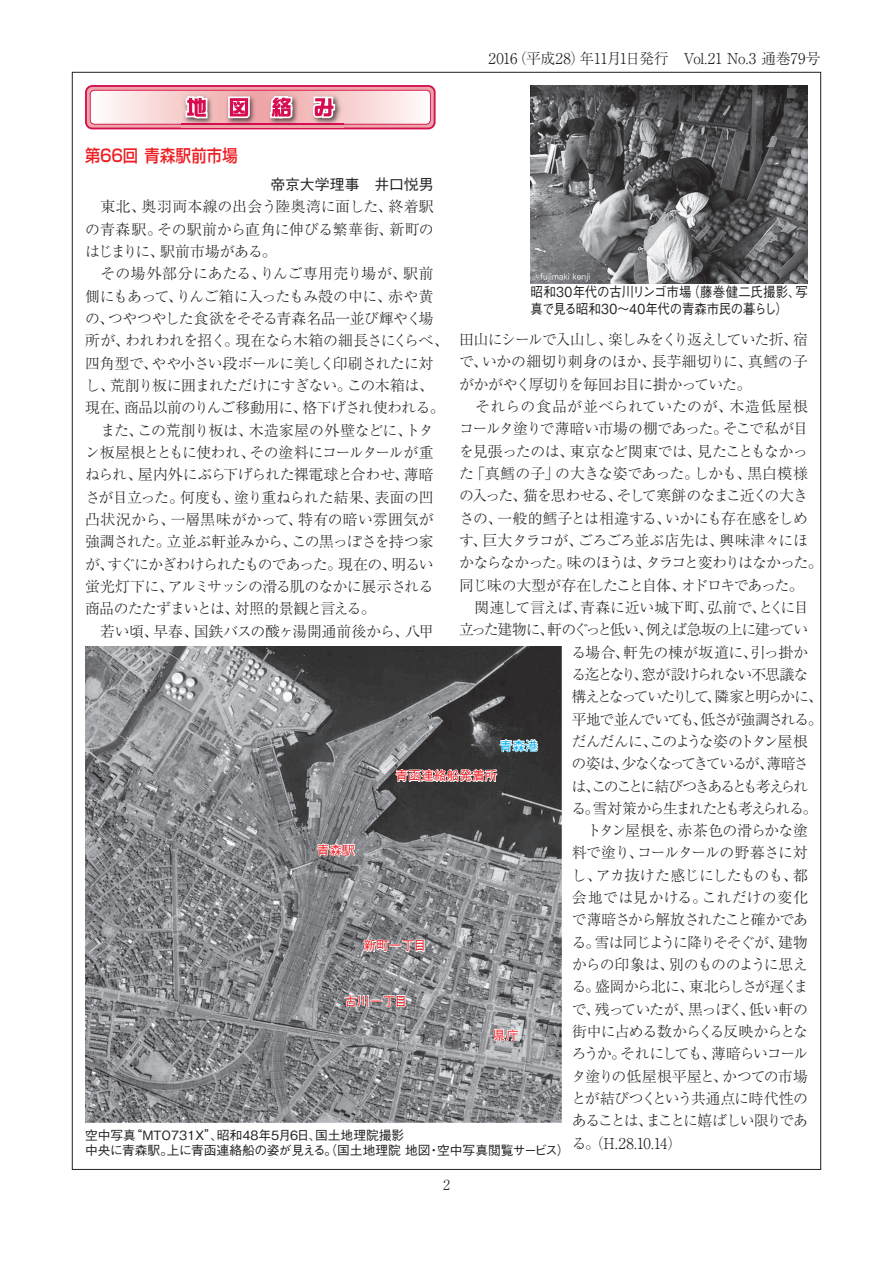
<style>
.page{position:relative;width:893px;height:1263px;background:#fff}
.page>*{position:absolute;margin:0;border:0;box-sizing:border-box;transform-origin:0 0}
.t1{font:500 16.95px "Shin Go Pro";letter-spacing:.015em;color:#ee1d23;scale:.9 1}
.t2{font:300 14.85px/22.4px "Ryumin Pro";letter-spacing:-.045em;color:#231f20}
.t3{font:300 14.85px "Ryumin Pro";letter-spacing:-.02em;color:#231f20}
.t4{font:300 14.85px "Ryumin Pro";letter-spacing:-.075em;color:#231f20}
.t5{font:300 14.85px "Ryumin Pro";letter-spacing:-.09em;color:#231f20}
.t6{font:300 14.85px "Ryumin Pro";letter-spacing:-.1em;color:#231f20}
.t7{font:300 14.85px "Ryumin Pro";letter-spacing:-.07em;color:#231f20}
.t8{font:300 14.85px "Ryumin Pro";letter-spacing:-.095em;color:#231f20}
.t9{font:300 14.85px "Ryumin Pro";letter-spacing:-.085em;color:#231f20}
.t10{font:300 14.85px "Ryumin Pro";letter-spacing:-.01em;color:#231f20}
.t11{font:300 14.85px "Ryumin Pro";letter-spacing:-.015em;color:#231f20}
.t12{font:300 14.85px "Ryumin Pro";letter-spacing:-.025em;color:#231f20}
.t13{font:300 14.85px "Ryumin Pro";letter-spacing:.03em;color:#231f20}
.t14{font:300 14.85px "Ryumin Pro";letter-spacing:-.155em;color:#231f20}
.t15{font:300 14.85px "Ryumin Pro";letter-spacing:-.14em;color:#231f20}
.t16{font:300 14.85px "Ryumin Pro";letter-spacing:-.15em;color:#231f20}
.t17{font:300 14.85px "Ryumin Pro";letter-spacing:-.125em;color:#231f20}
.t18{font:300 14.85px "Ryumin Pro";letter-spacing:-.105em;color:#231f20}
.t19{font:300 14.85px "Ryumin Pro";letter-spacing:-.13em;color:#231f20}
.t20{font:300 14.85px "Ryumin Pro";letter-spacing:-.005em;color:#231f20}
.t21{font:300 14.85px "Ryumin Pro";letter-spacing:-.065em;color:#231f20}
.t22{font:300 14.85px "Ryumin Pro";letter-spacing:.025em;color:#231f20}
.t23{font:500 14.85px "Gothic BBB Pro";color:#231f20}
.t24{font:500 13.8px/17px "Gothic BBB Pro";letter-spacing:-.01em;color:#231f20;scale:.9 1}
.t25{font:300 13.8px "Ryumin Pro";color:#231f20}
.t26{font:12.75px/14.9px "Gothic BBB Pro Medium 90 pv RKSJ H";color:#231f20}
.t27{font:12.75px "Gothic BBB Pro Medium 90 pv RKSJ H";color:#ee1d23}
.t28{font:12.75px "Gothic BBB Pro Medium 90 pv RKSJ H";color:#00aeef}
</style>
<div class="page">
<svg style="left:90px;top:85px;width:341px;height:44px;background:#eba6b3"></svg>
<img style="left:531px;top:85px;width:277px;height:198px">
<img style="left:85px;top:646px;width:476px;height:477px">
<svg style="left:344px;top:993px;width:62px;height:15px"></svg>
<svg style="left:492px;top:1027px;width:27px;height:15px"></svg>
<svg style="left:362px;top:938px;width:63px;height:15px"></svg>
<svg style="left:316px;top:842px;width:41px;height:15px"></svg>
<svg style="left:395px;top:767px;width:103px;height:20px"></svg>
<svg style="left:499px;top:738px;width:41px;height:15px"></svg>
<p class="t1" style="left:85px;top:142px;width:171px">第66回青森駅前市場</p>
<p class="t3" style="left:488px;top:47px;width:334px">2016（平成28）年11月1日発行　Vol.21 No.3 通巻79号</p>
<p class="t23" style="left:270px;top:172px;width:165px">帝京大学理事　井口悦男</p>
<p class="t2" style="left:85px;top:194px;width:365px">　東北、奥羽両本線の出会う陸奥湾に面した、終着駅の青森駅。その駅前から直角に伸びる繁華街、新町のはじまりに、駅前市場がある。<br>　その場外部分にあたる、りんご専用売り場が、駅前側にもあって、りんご箱に入ったもみ殻の中に、赤や黄の、つやつやした食欲をそそる青森名品一並び輝やく場所が、われわれを招く。現在なら木箱の細長さにくらべ、四角型で、やや小さい段ボールに美しく印刷されたに対し、荒削り板に囲まれただけにすぎない。この木箱は、現在、商品以前のりんご移動用に、格下げされ使われる。　また、この荒削り板は、木造家屋の外壁などに、トタン板屋根とともに使われ、その塗料にコールタールが重ねられ、屋内外にぶら下げられた裸電球と合わせ、薄暗さが目立った。何度も、塗り重ねられた結果、表面の凹凸状況から、一層黒味がかって、特有の暗い雰囲気が強調された。立並ぶ軒並みから、この黒っぽさを持つ家が、すぐにかぎわけられたものであった。現在の、明るい蛍光灯下に、アルミサッシの滑る肌のなかに展示される商品のたたずまいとは、対照的景観と言える。<br>　若い頃、早春、国鉄バスの酸ヶ湯開通前後から、八甲</p>
<p class="t24" style="left:531px;top:282px;width:310px">昭和30年代の古川リンゴ市場（藤巻健二氏撮影、写真で見る昭和30～40年代の青森市民の暮らし）</p>
<p class="t8" style="left:459px;top:328px;width:350px">田山にシールで入山し、楽しみをくり返えしていた折、宿</p>
<p class="t11" style="left:459px;top:350px;width:350px">で、いかの細切り刺身のほか、長芋細切りに、真鱈の子</p>
<p class="t2" style="left:459px;top:372px;width:294px">がかがやく厚切りを毎回お目に掛かっていた。</p>
<p class="t13" style="left:459px;top:395px;width:350px">　それらの食品が並べられていたのが、木造低屋根</p>
<p class="t2" style="left:459px;top:416px;width:350px">コールタ塗りで薄暗い市場の棚であった。そこで私が目</p>
<p class="t2" style="left:459px;top:439px;width:350px">を見張ったのは、東京など関東では、見たこともなかっ</p>
<p class="t3" style="left:459px;top:462px;width:350px">た「真鱈の子」の大きな姿であった。しかも、黒白模様</p>
<p class="t9" style="left:459px;top:484px;width:350px">の入った、猫を思わせる、そして寒餅のなまこ近くの大き</p>
<p class="t12" style="left:459px;top:506px;width:350px">さの、一般的鱈子とは相違する、いかにも存在感をしめ</p>
<p class="t3" style="left:459px;top:529px;width:350px">す、巨大タラコが、ごろごろ並ぶ店先は、興味津々にほ</p>
<p class="t5" style="left:459px;top:551px;width:365px">かならなかった。味のほうは、タラコと変わりはなかった。</p>
<p class="t4" style="left:459px;top:573px;width:346px">同じ味の大型が存在したこと自体、オドロキであった。</p>
<p class="t10" style="left:459px;top:596px;width:351px">　関連して言えば、青森に近い城下町、弘前で、とくに目</p>
<p class="t6" style="left:459px;top:618px;width:351px">立った建物に、軒のぐっと低い、例えば急坂の上に建ってい</p>
<p class="t20" style="left:571px;top:640px;width:238px">る場合、軒先の棟が坂道に、引っ掛か</p>
<p class="t4" style="left:571px;top:663px;width:238px">る迄となり、窓が設けられない不思議な</p>
<p class="t14" style="left:572px;top:685px;width:252px">構えとなっていたりして、隣家と明らかに、</p>
<p class="t7" style="left:572px;top:707px;width:252px">平地で並んでいても、低さが強調される。</p>
<p class="t4" style="left:572px;top:730px;width:238px">だんだんに、このような姿のトタン屋根</p>
<p class="t15" style="left:572px;top:752px;width:238px">の姿は、少なくなってきているが、薄暗さ</p>
<p class="t16" style="left:571px;top:774px;width:238px">は、このことに結びつきあるとも考えられ</p>
<p class="t17" style="left:571px;top:797px;width:247px">る。雪対策から生まれたとも考えられる。</p>
<p class="t2" style="left:572px;top:818px;width:238px">　トタン屋根を、赤茶色の滑らかな塗</p>
<p class="t2" style="left:572px;top:840px;width:238px">料で塗り、コールタールの野暮さに対</p>
<p class="t2" style="left:571px;top:863px;width:238px">し、アカ抜けた感じにしたものも、都</p>
<p class="t22" style="left:572px;top:886px;width:238px">会地では見かける。これだけの変化</p>
<p class="t7" style="left:572px;top:908px;width:238px">で薄暗さから解放されたこと確かであ</p>
<p class="t18" style="left:572px;top:930px;width:238px">る。雪は同じように降りそそぐが、建物</p>
<p class="t2" style="left:572px;top:952px;width:238px">からの印象は、別のもののように思え</p>
<p class="t5" style="left:572px;top:975px;width:238px">る。盛岡から北に、東北らしさが遅くま</p>
<p class="t2" style="left:572px;top:997px;width:238px">で、残っていたが、黒っぽく、低い軒の</p>
<p class="t21" style="left:572px;top:1020px;width:238px">街中に占める数からくる反映からとな</p>
<p class="t6" style="left:572px;top:1042px;width:238px">ろうか。それにしても、薄暗らいコール</p>
<p class="t2" style="left:572px;top:1064px;width:238px">タ塗りの低屋根平屋と、かつての市場</p>
<p class="t2" style="left:572px;top:1086px;width:238px">とが結びつくという共通点に時代性の</p>
<p class="t19" style="left:572px;top:1109px;width:238px">あることは、まことに嬉ばしい限りであ</p>
<p class="t2" style="left:572px;top:1131px;width:112px">る。（H.28.10.14）</p>
<p class="t28" style="left:500px;top:735px;width:40px">青森港</p>
<p class="t27" style="left:395px;top:765px;width:104px">青函連絡船発着所</p>
<p class="t27" style="left:317px;top:840px;width:40px">青森駅</p>
<p class="t27" style="left:364px;top:935px;width:64px">新町一丁目</p>
<p class="t27" style="left:344px;top:991px;width:64px">古川一丁目</p>
<p class="t27" style="left:493px;top:1025px;width:27px">県庁</p>
<p class="t26" style="left:85px;top:1126px;width:486px">空中写真“MTO731X”、昭和48年5月6日、国土地理院撮影<br>中央に青森駅。上に青函連絡船の姿が見える。（国土地理院 地図・空中写真閲覧サービス）</p>
<p class="t25" style="left:443px;top:1174px;width:8px">2</p>
</div>
